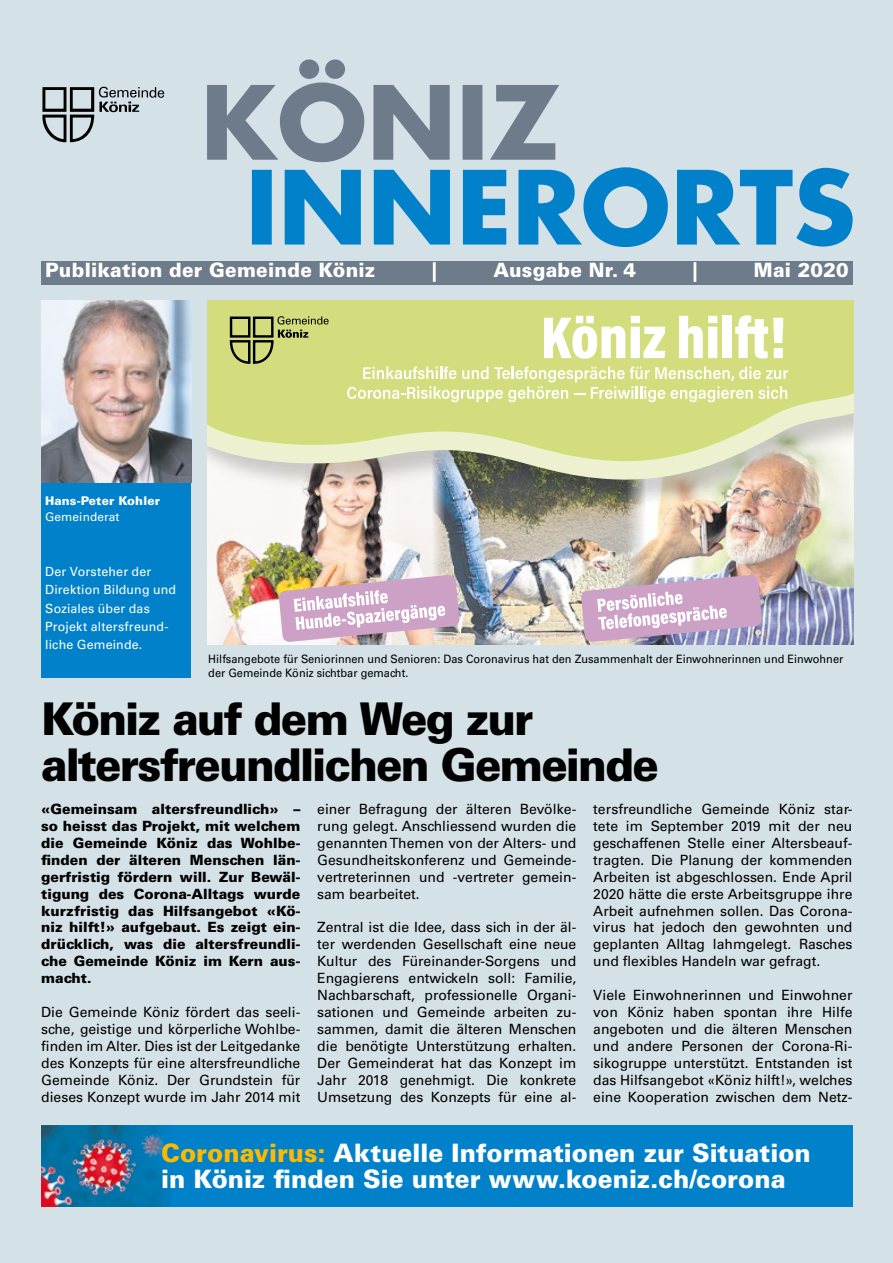
<style>
.page{position:relative;width:893px;height:1263px;background:#d4e1e7}
.page>*{position:absolute;margin:0;border:0;box-sizing:border-box;transform-origin:0 0}
.t1{font:900 45.15px/46.5px "Univers LT Std";letter-spacing:-.045em;color:#000;scale:.96 1}
.t2{font:900 25.35px/25.3px "Univers LT Std";color:#fff;scale:.96 1}
.t3{font:900 19.8px "Univers LT Std";letter-spacing:.01em;color:#fff;scale:.96 1}
.t4{font:14.1px/17px "Univers LT Std";color:#000;text-align:justify}
.t5{font:900 14.1px/17px "Univers LT Std";color:#000;text-align:justify}
.t6{font:12.75px/18.3px "Univers LT Std";letter-spacing:.01em;color:#fff}
.t7{font:900 12px "Univers LT Std";letter-spacing:.01em;color:#fff}
.t8{font:12px "Univers LT Std";letter-spacing:.01em;color:#fff}
.t9{font:11.55px/14.1px "Univers LT Std";color:#000;scale:.95 1}
.s1{color:#fbba00}
</style>
<div class="page">
<svg style="left:42px;top:87px;width:122px;height:55px"></svg>
<svg style="left:207px;top:59px;width:352px;height:103px"></svg>
<svg style="left:252px;top:167px;width:601px;height:80px;fill:#0081c9"></svg>
<div style="left:41px;top:261px;width:812px;height:24px;background:#6d7b8a"></div>
<div style="left:41px;top:481px;width:150px;height:196px;background:#0081c9"></div>
<img style="left:207px;top:508px;width:416px;height:137px">
<img style="left:623px;top:492px;width:231px;height:153px">
<img style="left:207px;top:492px;width:222px;height:16px">
<img style="left:429px;top:492px;width:229px;height:16px">
<svg style="left:207px;top:301px;width:647px;height:191px;background:#d0d693"></svg>
<svg style="left:230px;top:316px;width:99px;height:48px;background:#a8b063"></svg>
<svg style="left:544px;top:316px;width:81px;height:43px;background:#ecf0c9"></svg>
<svg style="left:631px;top:316px;width:34px;height:42px"></svg>
<svg style="left:679px;top:316px;width:38px;height:42px;background:#eff3d1"></svg>
<div style="left:723px;top:316px;width:9px;height:42px;background:#fff"></div>
<svg style="left:735px;top:315px;width:48px;height:43px;background:#ecf0c8"></svg>
<svg style="left:347px;top:366px;width:441px;height:36px;background:#dde59d"></svg>
<svg style="left:581px;top:575px;width:181px;height:67px;background:#cdb1cb"></svg>
<img style="left:279px;top:575px;width:181px;height:67px">
<div style="left:41px;top:1125px;width:811px;height:82px;background:#0081c9"></div>
<img style="left:41px;top:1125px;width:128px;height:82px">
<img style="left:41px;top:301px;width:150px;height:181px">
<h3 class="t3" style="left:45px;top:258px;width:346px">Publikation der Gemeinde Köniz</h3>
<h3 class="t3" style="left:432px;top:258px;width:7px">|</h3>
<h3 class="t3" style="left:493px;top:258px;width:150px">Ausgabe Nr. 4</h3>
<h3 class="t3" style="left:692px;top:258px;width:7px">|</h3>
<h3 class="t3" style="left:754px;top:258px;width:100px">Mai 2020</h3>
<p class="t7" style="left:45px;top:493px;width:116px">Hans-Peter Kohler</p>
<p class="t8" style="left:45px;top:509px;width:76px">Gemeinderat</p>
<p class="t6" style="left:45px;top:562px;width:132px">Der Vorsteher der<br>Direktion Bildung und<br>Soziales über das<br>Projekt altersfreund&shy;liche Gemeinde.</p>
<p class="t9" style="left:208px;top:652px;width:670px">Hilfsangebote für Seniorinnen und Senioren: Das Coronavirus hat den Zusammenhalt der Einwohnerinnen und Einwohner der Gemeinde Köniz sichtbar gemacht.</p>
<h1 class="t1" style="left:41px;top:695px;width:645px">Köniz auf dem Weg zur altersfreundlichen Gemeinde</h1>
<p class="t5" style="left:41px;top:800px;width:261px">«Gemeinsam altersfreundlich» – so heisst das Projekt, mit welchem die Gemeinde Köniz das Wohlbe&shy;finden der älteren Menschen län&shy;gerfristig fördern will. Zur Bewäl&shy;tigung des Corona-Alltags wurde kurzfristig das Hilfsangebot «Kö&shy;niz hilft!» aufgebaut. Es zeigt ein&shy;drücklich, was die altersfreundli&shy;che Gemeinde Köniz im Kern aus&shy;macht.</p>
<p class="t4" style="left:41px;top:1004px;width:261px">Die Gemeinde Köniz fördert das seeli&shy;sche, geistige und körperliche Wohlbe&shy;finden im Alter. Dies ist der Leitgedanke des Konzepts für eine altersfreundliche Gemeinde Köniz. Der Grundstein für dieses Konzept wurde im Jahr 2014 mit</p>
<p class="t4" style="left:593px;top:800px;width:261px">tersfreundliche Gemeinde Köniz star&shy;tete im September 2019 mit der neu geschaffenen Stelle einer Altersbeauf&shy;tragten. Die Planung der kommenden Arbeiten ist abgeschlossen. Ende April 2020 hätte die erste Arbeitsgruppe ihre Arbeit aufnehmen sollen. Das Corona&shy;virus hat jedoch den gewohnten und geplanten Alltag lahmgelegt. Rasches und flexibles Handeln war gefragt.</p>
<p class="t4" style="left:593px;top:987px;width:261px">Viele Einwohnerinnen und Einwohner von Köniz haben spontan ihre Hilfe angeboten und die älteren Menschen und andere Personen der Corona-Ri&shy;sikogruppe unterstützt. Entstanden ist das Hilfsangebot «Köniz hilft!», welches eine Kooperation zwischen dem Netz-</p>
<h2 class="t2" style="left:161px;top:1140px;width:678px"><span class="s1">Coronavirus:</span> Aktuelle Informationen zur Situation in Köniz finden Sie unter www.koeniz.ch/corona</h2>
<p class="t4" style="left:317px;top:800px;width:261px">einer Befragung der älteren Bevölke&shy;rung gelegt. Anschliessend wurden die genannten Themen von der Alters- und Gesundheitskonferenz und Gemeinde&shy;vertreterinnen und -vertreter gemein&shy;sam bearbeitet.</p>
<p class="t4" style="left:317px;top:919px;width:261px">Zentral ist die Idee, dass sich in der äl&shy;ter werdenden Gesellschaft eine neue Kultur des Füreinander-Sorgens und Engagierens entwickeln soll: Familie, Nachbarschaft, professionelle Organi&shy;sationen und Gemeinde arbeiten zu&shy;sammen, damit die älteren Menschen die benötigte Unterstützung erhalten.<br>Der Gemeinderat hat das Konzept im Jahr 2018 genehmigt. Die konkrete Umsetzung des Konzepts für eine al-</p>
</div>
